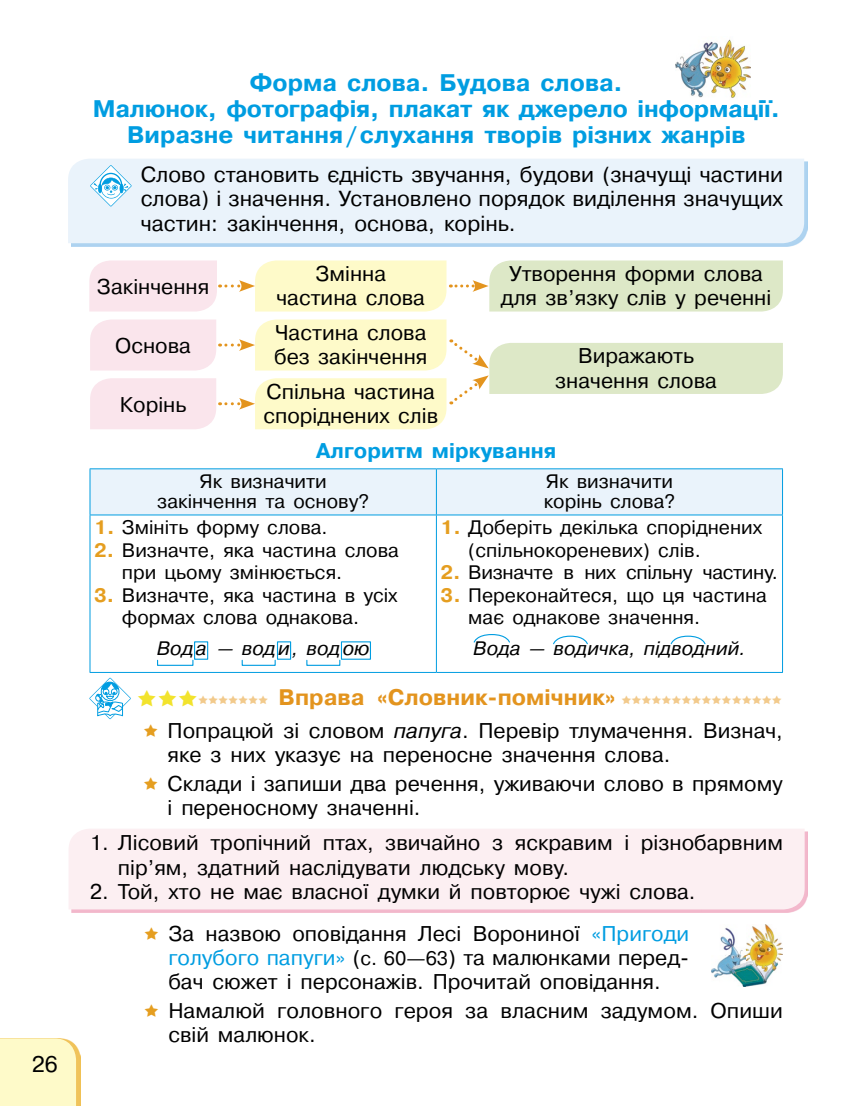
<style>
.page{position:relative;width:851px;height:1106px;background:#fff}
.page>*{position:absolute;margin:0;border:0;box-sizing:border-box;transform-origin:0 0}
.t1{font:700 24px/26.2px "Pragmatica C";color:#009de1;text-align:center}
.t2{font:700 22.5px "Pragmatica C";color:#e3941e}
.t3{font:22.5px "Pragmatica C";color:#000}
.t4{font:21.75px/24.8px "Pragmatica C";color:#000;text-align:justify}
.t5{font:21.3px/24.3px "Pragmatica C";color:#000}
.t6{font:700 21.3px "Pragmatica C";color:#009de1}
.t7{font:19.5px/22.5px "Pragmatica C";color:#000}
.t8{font:italic 19.5px "Pragmatica C";color:#000}
.t9{font:19.5px "Pragmatica C";letter-spacing:-.02em;color:#000}
.s1{font-weight:700;color:#e59e20}
.s2{font-style:italic}
.s3{color:#009de1}
.s4{font-size:19.5px}
</style>
<div class="page">
<img style="left:71px;top:162px;width:736px;height:84px">
<div style="left:68px;top:159px;width:736px;height:84px;background:#eaf3fb"></div>
<img style="left:76px;top:1045px;width:4px;height:61px">
<div style="left:0;top:1038px;width:76px;height:68px;background:#fefac9"></div>
<img style="left:71px;top:831px;width:736px;height:81px">
<div style="left:69px;top:829px;width:735px;height:80px;background:#fceff2"></div>
<svg style="left:90px;top:165px;width:42px;height:41px"></svg>
<div style="left:91px;top:469px;width:691px;height:45px;background:#eaf3fb"></div>
<hr style="left:782px;top:469px;width:1px;height:45px;background:#009de1">
<hr style="left:90px;top:468px;width:346px;height:1px;background:#009de1">
<hr style="left:90px;top:469px;width:1px;height:45px;background:#009de1">
<hr style="left:436px;top:468px;width:346px;height:1px;background:#009de1">
<hr style="left:436px;top:469px;width:1px;height:45px;background:#009de1">
<hr style="left:90px;top:514px;width:346px;height:1px;background:#009de1">
<hr style="left:90px;top:515px;width:1px;height:157px;background:#009de1">
<hr style="left:90px;top:672px;width:346px;height:1px;background:#009de1">
<hr style="left:436px;top:514px;width:346px;height:1px;background:#009de1">
<hr style="left:436px;top:515px;width:1px;height:157px;background:#009de1">
<hr style="left:782px;top:515px;width:1px;height:157px;background:#009de1">
<hr style="left:436px;top:672px;width:346px;height:1px;background:#009de1">
<div style="left:157px;top:659px;width:36px;height:7px;border:1px solid #009de1"></div>
<div style="left:194px;top:641px;width:14px;height:18px;border:1px solid #009de1"></div>
<div style="left:241px;top:659px;width:35px;height:7px;border:1px solid #009de1"></div>
<div style="left:277px;top:641px;width:14px;height:18px;border:1px solid #009de1"></div>
<div style="left:306px;top:659px;width:34px;height:7px;border:1px solid #009de1"></div>
<div style="left:341px;top:641px;width:30px;height:18px;border:1px solid #009de1"></div>
<svg style="left:473px;top:634px;width:37px;height:9px"></svg>
<svg style="left:553px;top:635px;width:35px;height:10px"></svg>
<svg style="left:670px;top:635px;width:36px;height:10px"></svg>
<svg style="left:89px;top:677px;width:42px;height:42px"></svg>
<div style="left:89px;top:260px;width:131px;height:51px;background:#fae5ec"></div>
<svg style="left:90px;top:319px;width:130px;height:51px;background:#fae6ed"></svg>
<div style="left:90px;top:378px;width:130px;height:51px;background:#fae5ec"></div>
<svg style="left:226px;top:319px;width:556px;height:110px"></svg>
<svg style="left:226px;top:260px;width:556px;height:51px;background:#ecf0ce"></svg>
<img style="left:675px;top:39px;width:75px;height:59px">
<img style="left:675px;top:104px;width:73px;height:4px">
<img style="left:711px;top:924px;width:71px;height:62px">
<p class="t3" style="left:32px;top:1052px;width:28px">26</p>
<p class="t1" style="left:93px;top:70px;width:688px">Форма слова. Будова слова.<br>Малюнок, фотографія, плакат як джерело інформації.<br>Виразне читання / слухання творів різних жанрів</p>
<p class="t4" style="left:141px;top:162px;width:644px">Слово становить єдність звучання, будови (значущі частини слова) і значення. Установлено порядок виділення значущих частин: закінчення, основа, корінь.</p>
<p class="t5" style="left:97px;top:274px;width:114px">Закінчення</p>
<p class="t5" style="left:115px;top:333px;width:77px">Основа</p>
<p class="t5" style="left:120px;top:392px;width:68px">Корінь</p>
<p class="t5" style="left:276px;top:262px;width:150px;text-align:center">Змінна частина слова</p>
<p class="t5" style="left:501px;top:262px;width:272px;text-align:center">Утворення форми слова для зв’язку слів у реченні</p>
<p class="t5" style="left:274px;top:321px;width:155px">Частина слова без закінчення</p>
<p class="t5" style="left:263px;top:379px;width:176px">Спільна частина споріднених слів</p>
<p class="t5" style="left:555px;top:344px;width:163px;text-align:center">Виражають значення слова</p>
<p class="t6" style="left:316px;top:439px;width:241px">Алгоритм міркування</p>
<p class="t7" style="left:157px;top:472px;width:213px;line-height:19.5px;text-align:center">Як визначити закінчення та основу?</p>
<p class="t7" style="left:543px;top:472px;width:133px;line-height:19.5px">Як визначити корінь слова?</p>
<p class="t7" style="left:94px;top:516px;width:235px"><span class="s1">1.</span> Змініть форму слова.</p>
<p class="t7" style="left:122px;top:539px;width:278px;text-indent:-28px"><span class="s1">2.</span> Визначте, яка частина слова при цьому змінюється.</p>
<p class="t7" style="left:94px;top:584px;width:305px;text-align:center"><span class="s1">3.</span> Визначте, яка частина в усіх формах слова однакова.</p>
<p class="t8" style="left:157px;top:638px;width:214px">Вод а — вод и , вод ою</p>
<p class="t7" style="left:468px;top:516px;width:295px;text-indent:-28px"><span class="s1">1.</span> Доберіть декілька споріднених (спільнокореневих) слів.</p>
<p class="t9" style="left:440px;top:562px;width:339px"><span class="s1">2.</span> Визначте в них спільну частину.</p>
<p class="t7" style="left:468px;top:584px;width:300px;text-indent:-28px"><span class="s1">3.</span> Переконайтеся, що ця частина має однакове значення.</p>
<p class="t8" style="left:473px;top:638px;width:274px">Вода — водичка, підводний.</p>
<p class="t2" style="left:278px;top:684px;width:338px">Вправа «Словник-помічник»</p>
<p class="t5" style="left:167px;top:718px;width:616px">Попрацюй зі словом <span class="s2">папуга</span>. Перевір тлумачення. Визнач, яке з них указує на переносне значення слова.</p>
<p class="t5" style="left:167px;top:771px;width:616px">Склади і запиши два речення, уживаючи слово в прямому і переносному значенні.</p>
<p class="t5" style="left:118px;top:831px;width:666px;text-indent:-28px">1. Лісовий тропічний птах, звичайно з яскравим і різнобарвним пір’ям, здатний наслідувати людську мову.</p>
<p class="t5" style="left:90px;top:879px;width:607px">2. Той, хто не має власної думки й повторює чужі слова.</p>
<p class="t5" style="left:168px;top:921px;width:522px;text-align:justify">За назвою оповідання Лесі Ворониної <span class="s3">«Пригоди голубого папуги»</span> (<span class="s4">с. 60—63</span>) та малюнками перед&shy;бач сюжет і персонажів. Прочитай оповідання.</p>
<p class="t5" style="left:168px;top:998px;width:616px">Намалюй головного героя за власним задумом. Опиши свій малюнок.</p>
</div>
